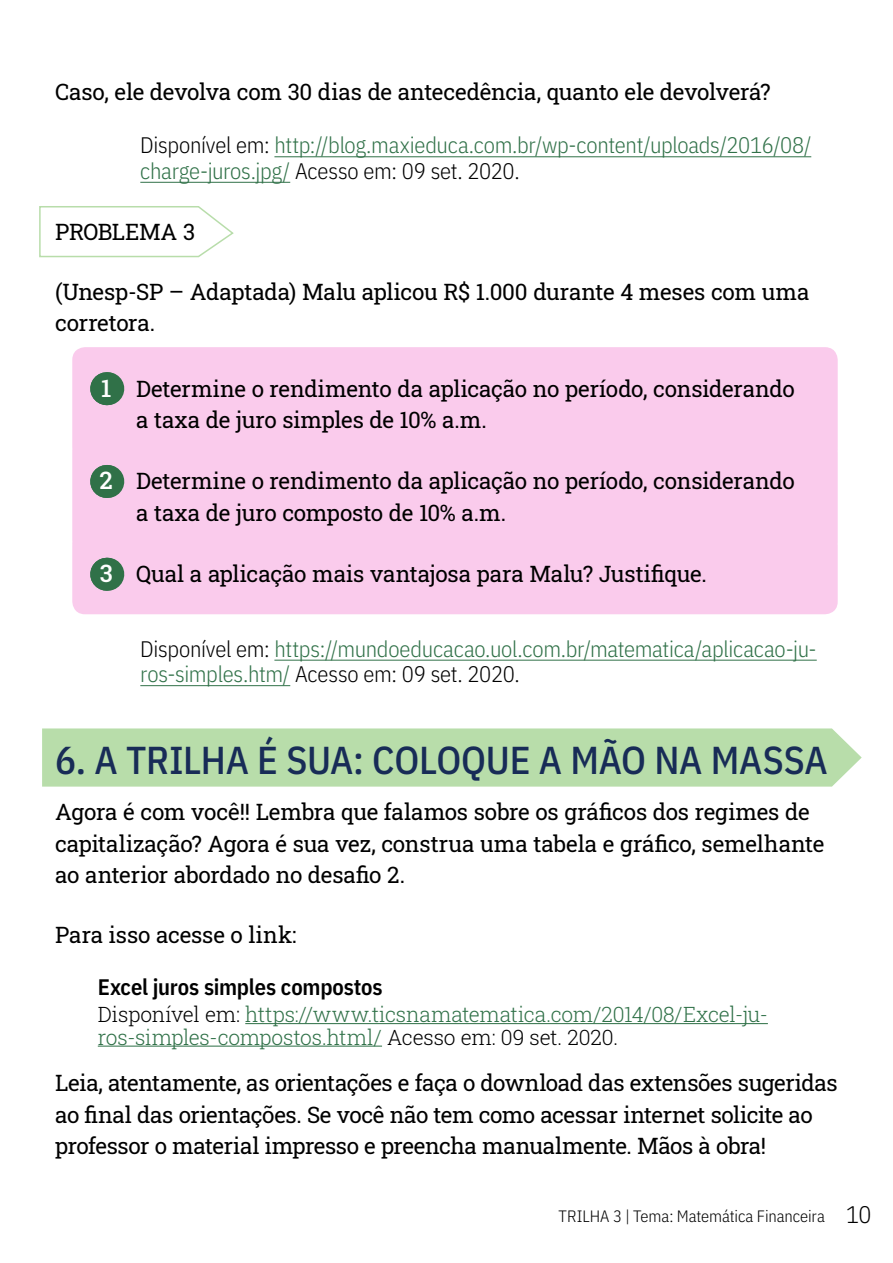
<style>
.page{position:relative;width:893px;height:1263px;background:#fff}
.page>*{position:absolute;margin:0;border:0;box-sizing:border-box;transform-origin:0 0}
.Etapa__copy_sem{font:500 39px "IBM Plex Sans Cond";letter-spacing:-.005em;color:#182c57}
.Texto_normal{font:22.5px/31.5px "Roboto Slab";letter-spacing:-.015em;color:#000}
.Referência{font:300 22.5px/25.5px "IBM Plex Sans Cond";letter-spacing:-.01em;color:#307148}
.Complementar_2{font:600 22.5px "IBM Plex Sans Cond";letter-spacing:-.01em;color:#000}
.Complementar{font:300 21px/22.5px "Roboto Slab";letter-spacing:-.01em;color:#307148}
.t1{font:300 16.5px "IBM Plex Sans Cond";letter-spacing:-.005em;color:#000}
.s1{color:#000}
.s2{font-weight:500;font-size:24px;color:#fff}
.s3{font-size:24px}
</style>
<div class="page">
<svg style="left:39px;top:206px;width:195px;height:52px"></svg>
<hr style="left:274px;top:156px;width:537px;height:1px;background:#307148">
<hr style="left:140px;top:182px;width:150px;height:1px;background:#307148">
<div style="left:72px;top:347px;width:766px;height:113px;background:#facbec;border-radius:13px"></div>
<svg style="left:72px;top:372px;width:35px;height:33px"></svg>
<hr style="left:0;top:372px;width:1px;height:33px;background:#307148">
<hr style="left:107px;top:372px;width:1px;height:33px;background:#307148">
<div style="left:72px;top:440px;width:766px;height:113px;background:#facbec;border-radius:13px"></div>
<svg style="left:72px;top:465px;width:35px;height:33px"></svg>
<hr style="left:0;top:465px;width:1px;height:33px;background:#307148">
<hr style="left:107px;top:465px;width:1px;height:33px;background:#307148">
<div style="left:72px;top:533px;width:766px;height:81px;background:#facbec;border-radius:13px"></div>
<svg style="left:72px;top:558px;width:35px;height:33px"></svg>
<hr style="left:0;top:558px;width:1px;height:33px;background:#307148">
<hr style="left:107px;top:558px;width:1px;height:33px;background:#307148">
<hr style="left:274px;top:660px;width:543px;height:1px;background:#307148">
<hr style="left:140px;top:685px;width:150px;height:1px;background:#307148">
<div style="left:42px;top:728px;width:820px;height:59px;background:#b8ddaa"></div>
<hr style="left:245px;top:1023px;width:523px;height:1px;background:#307148">
<hr style="left:98px;top:1045px;width:284px;height:2px;background:#307148">
<p class="Texto_normal" style="left:55px;top:76px;width:717px">Caso, ele devolva com 30 dias de antecedência, quanto ele devolverá?</p>
<p class="Referência" style="left:140px;top:131px;width:672px"><span class="s1">Disponível em:</span> http://blog.maxieduca.com.br/wp-content/uploads/2016/08/ charge-juros.jpg/ <span class="s1">Acesso em: 09 set. 2020.</span></p>
<p class="Texto_normal" style="left:55px;top:216px;width:141px">PROBLEMA 3</p>
<p class="Texto_normal" style="left:55px;top:275px;width:756px">(Unesp-SP – Adaptada) Malu aplicou R$ 1.000 durante 4 meses com uma corretora.</p>
<p class="Texto_normal" style="left:136px;top:372px;width:660px;text-indent:-35px"><span class="s2">1</span> Determine o rendimento da aplicação no período, considerando a taxa de juro simples de 10% a.m.</p>
<p class="Texto_normal" style="left:136px;top:465px;width:660px;text-indent:-36px"><span class="s2">2</span> Determine o rendimento da aplicação no período, considerando a taxa de juro composto de 10% a.m.</p>
<p class="Texto_normal" style="left:100px;top:558px;width:608px"><span class="s2">3</span> Qual a aplicação mais vantajosa para Malu? Justifique.</p>
<p class="Referência" style="left:140px;top:634px;width:678px"><span class="s1">Disponível em:</span> https://mundoeducacao.uol.com.br/matematica/aplicacao-ju&shy;ros-simples.htm/ <span class="s1">Acesso em: 09 set. 2020.</span></p>
<p class="Etapa__copy_sem" style="left:55px;top:729px;width:774px">6. A TRILHA É SUA: COLOQUE A MÃO NA MASSA</p>
<p class="Texto_normal" style="left:55px;top:796px;width:771px">Agora é com você!! Lembra que falamos sobre os gráficos dos regimes de capitalização? Agora é sua vez, construa uma tabela e gráfico, semelhante ao anterior abordado no desafio 2.</p>
<p class="Texto_normal" style="left:55px;top:918px;width:243px">Para isso acesse o link:</p>
<p class="Complementar_2" style="left:98px;top:969px;width:286px">Excel juros simples compostos</p>
<p class="Complementar" style="left:98px;top:1003px;width:672px"><span class="s1">Disponível em:</span> https://www.ticsnamatematica.com/2014/08/Excel-ju&shy;ros-simples-compostos.html/ <span class="s1">Acesso em: 09 set. 2020.</span></p>
<p class="Texto_normal" style="left:55px;top:1066px;width:784px">Leia, atentamente, as orientações e faça o download das extensões sugeridas ao final das orientações. Se você não tem como acessar internet solicite ao professor o material impresso e preencha manualmente. Mãos à obra!</p>
<p class="t1" style="left:559px;top:1203px;width:314px">TRILHA 3 | Tema: Matemática Financeira <span class="s3">10</span></p>
</div>
